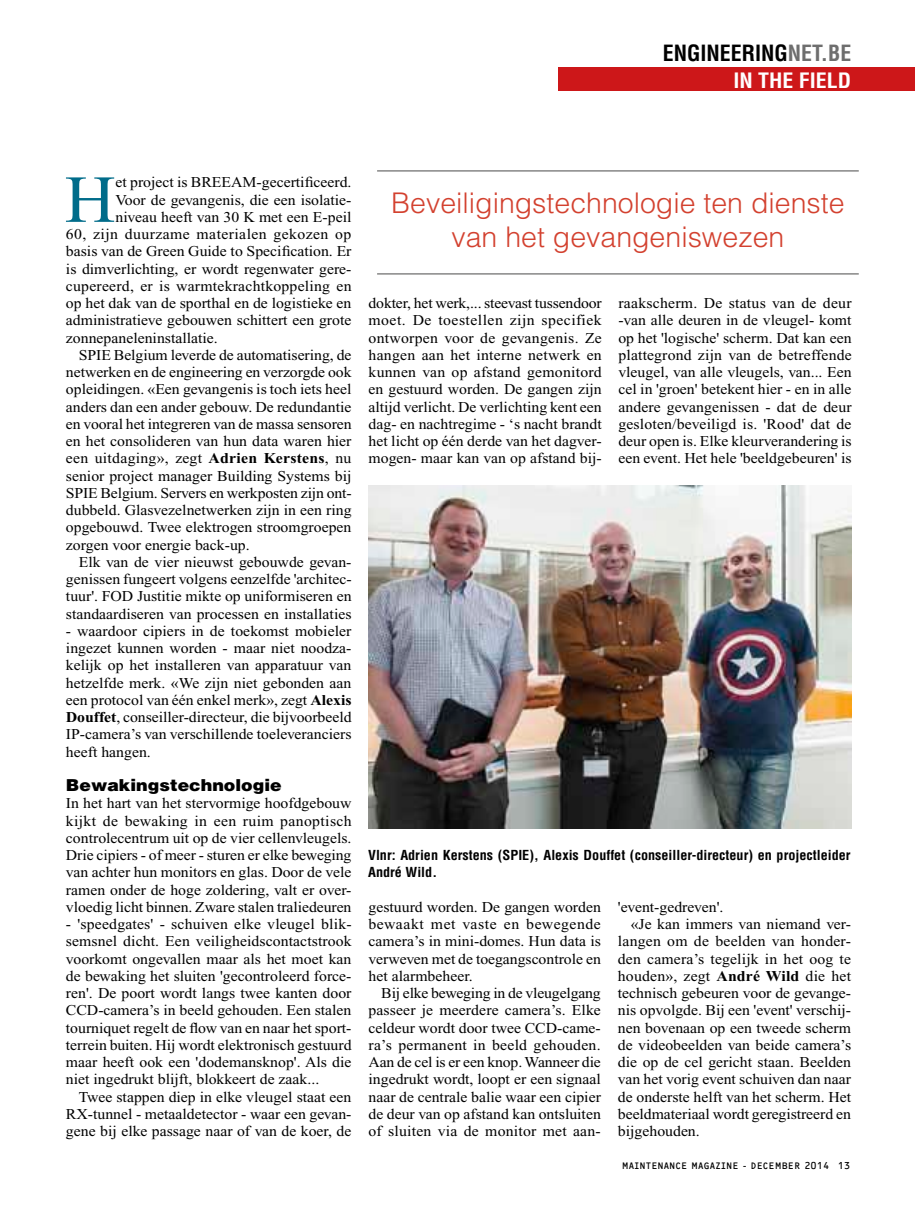
<style>
.page{position:relative;width:915px;height:1212px;background:#fff}
.page>*{position:absolute;margin:0;border:0;box-sizing:border-box;transform-origin:0 0}
.t1{font:67.05px "Times New Roman";color:#006c8a;scale:1.05 1}
.t2{font:300 28.5px/34.2px "Helvetica";color:#d3412f;text-align:center}
.t3{font:700 condensed 21.9px "Helvetica";color:#000}
.t4{font:700 condensed 20.7px "Helvetica";color:#fff;scale:1.05 1}
.t5{font:900 16.5px "Helvetica";color:#000;scale:1.05 1}
.t6{font:15px/17.2px "Times New Roman";color:#000;text-align:justify;scale:1.05 1}
.t7{font:15px "Times New Roman";letter-spacing:.025em;color:#000;scale:1.05 1}
.t8{font:700 condensed 13.5px/17.2px "Helvetica";color:#000;scale:1.05 1}
.t9{font:9.75px "OCRF";color:#000}
.s1{color:#6e6e6e}
.s2{font-weight:700}
</style>
<div class="page">
<div style="left:558px;top:67px;width:356px;height:24px;background:#cd1719"></div>
<hr style="left:377px;top:171px;width:481px;height:1px;background:#4a4a49">
<hr style="left:377px;top:274px;width:481px;height:1px;background:#4a4a49">
<img style="left:368px;top:486px;width:482px;height:342px">
<h3 class="t3" style="left:662px;top:40px;width:190px">ENGINEERING<span class="s1">net.BE</span></h3>
<h3 class="t4" style="left:733px;top:67px;width:111px">IN THE FIELD</h3>
<h1 class="t1" style="left:65px;top:163px;width:50px">H</h1>
<p class="t6" style="left:115px;top:174px;width:226px">et project is BREEAM-gecertificeerd.</p>
<p class="t6" style="left:115px;top:191px;width:226px">Voor de gevangenis, die een isolatie-</p>
<p class="t6" style="left:115px;top:208px;width:226px">niveau heeft van 30 K met een E-peil</p>
<p class="t7" style="left:66px;top:226px;width:273px">60, zijn duurzame materialen gekozen op</p>
<p class="t6" style="left:66px;top:243px;width:273px">basis van de Green Guide to Specification. Er</p>
<p class="t6" style="left:66px;top:260px;width:273px">is dimverlichting, er wordt regenwater gere-</p>
<p class="t6" style="left:66px;top:277px;width:273px">cupereerd, er is warmtekrachtkoppeling en</p>
<p class="t6" style="left:66px;top:294px;width:273px">op het dak van de sporthal en de logistieke en</p>
<p class="t6" style="left:66px;top:312px;width:273px">administratieve gebouwen schittert een grote</p>
<p class="t6" style="left:66px;top:329px;width:146px">zonnepaneleninstallatie.</p>
<p class="t6" style="left:79px;top:346px;width:261px">SPIE Belgium leverde de automatisering, de</p>
<p class="t6" style="left:66px;top:363px;width:273px">netwerken en de engineering en verzorgde ook</p>
<p class="t6" style="left:66px;top:381px;width:273px">opleidingen. «Een gevangenis is toch iets heel</p>
<p class="t6" style="left:66px;top:398px;width:273px">anders dan een ander gebouw. De redundantie</p>
<p class="t6" style="left:66px;top:415px;width:273px">en vooral het integreren van de massa sensoren</p>
<p class="t6" style="left:66px;top:432px;width:273px">en het consolideren van hun data waren hier</p>
<p class="t6" style="left:66px;top:450px;width:273px">een uitdaging», zegt <span class="s2">Adrien Kerstens</span>, nu</p>
<p class="t6" style="left:66px;top:467px;width:273px">senior project manager Building Systems bij</p>
<p class="t6" style="left:66px;top:484px;width:273px">SPIE Belgium. Servers en werkposten zijn ont-</p>
<p class="t6" style="left:66px;top:501px;width:273px">dubbeld. Glasvezelnetwerken zijn in een ring</p>
<p class="t6" style="left:66px;top:519px;width:273px">opgebouwd. Twee elektrogen stroomgroepen</p>
<p class="t6" style="left:66px;top:536px;width:176px">zorgen voor energie back-up.</p>
<p class="t6" style="left:79px;top:553px;width:261px">Elk van de vier nieuwst gebouwde gevan-</p>
<p class="t6" style="left:66px;top:570px;width:273px">genissen fungeert volgens eenzelfde 'architec-</p>
<p class="t6" style="left:66px;top:588px;width:273px">tuur'. FOD Justitie mikte op uniformiseren en</p>
<p class="t6" style="left:66px;top:605px;width:273px">standaardiseren van processen en installaties</p>
<p class="t6" style="left:66px;top:622px;width:273px">- waardoor cipiers in de toekomst mobieler ingezet kunnen worden - maar niet noodza&shy;kelijk op het installeren van apparatuur van hetzelfde merk. «We zijn niet gebonden aan een protocol van één enkel merk», zegt <span class="s2">Alexis Douffet</span>, conseiller-directeur, die bijvoorbeeld IP-camera’s van verschillende toeleveranciers heeft hangen.</p>
<p class="t5" style="left:66px;top:774px;width:207px">Bewakingstechnologie</p>
<p class="t6" style="left:66px;top:795px;width:273px">In het hart van het stervormige hoofdgebouw kijkt de bewaking in een ruim panoptisch controlecentrum uit op de vier cellenvleugels.<br>Drie cipiers - of meer - sturen er elke beweging van achter hun monitors en glas. Door de vele ramen onder de hoge zoldering, valt er over&shy;vloedig licht binnen. Zware stalen traliedeuren</p>
<p class="t6" style="left:66px;top:915px;width:273px">- 'speedgates' - schuiven elke vleugel blik&shy;semsnel dicht. Een veiligheidscontactstrook voorkomt ongevallen maar als het moet kan de bewaking het sluiten 'gecontroleerd force&shy;ren'. De poort wordt langs twee kanten door CCD-camera’s in beeld gehouden. Een stalen tourniquet regelt de flow van en naar het sport&shy;terrein buiten. Hij wordt elektronisch gestuurd maar heeft ook een 'dodemansknop'. Als die niet ingedrukt blijft, blokkeert de zaak...</p>
<p class="t6" style="left:66px;top:1088px;width:273px;text-indent:13px">Twee stappen diep in elke vleugel staat een RX-tunnel - metaaldetector - waar een gevan&shy;gene bij elke passage naar of van de koer, de</p>
<h2 class="t2" style="left:391px;top:185px;width:455px">Beveiligingstechnologie ten dienste van het gevangeniswezen</h2>
<p class="t6" style="left:368px;top:294px;width:224px">dokter, het werk,... steevast tussendoor moet. De toestellen zijn specifiek ontworpen voor de gevangenis. Ze hangen aan het interne netwerk en kunnen van op afstand gemonitord en gestuurd worden. De gangen zijn altijd verlicht. De verlichting kent een dag- en nachtregime - ‘s nacht brandt het licht op één derde van het dagver&shy;mogen- maar kan van op afstand bij-</p>
<p class="t6" style="left:618px;top:294px;width:224px">raakscherm. De status van de deur -van alle deuren in de vleugel- komt op het 'logische' scherm. Dat kan een plattegrond zijn van de betreffende vleugel, van alle vleugels, van... Een cel in 'groen' betekent hier - en in alle andere gevangenissen - dat de deur gesloten/beveiligd is. 'Rood' dat de deur open is. Elke kleurverandering is een event. Het hele 'beeldgebeuren' is</p>
<p class="t8" style="left:368px;top:846px;width:461px">Vlnr: Adrien Kerstens (SPIE), Alexis Douffet (conseiller-directeur) en projectleider<br>André Wild.</p>
<p class="t6" style="left:368px;top:898px;width:223px">gestuurd worden. De gangen worden bewaakt met vaste en bewegende camera’s in mini-domes. Hun data is verweven met de toegangscontrole en het alarmbeheer.</p>
<p class="t6" style="left:368px;top:984px;width:223px;text-indent:13px">Bij elke beweging in de vleugelgang passeer je meerdere camera’s. Elke celdeur wordt door twee CCD-came&shy;ra’s permanent in beeld gehouden.<br>Aan de cel is er een knop. Wanneer die ingedrukt wordt, loopt er een signaal naar de centrale balie waar een cipier de deur van op afstand kan ontsluiten of sluiten via de monitor met aan-</p>
<p class="t6" style="left:617px;top:898px;width:102px">'event-gedreven'.</p>
<p class="t6" style="left:630px;top:915px;width:211px">«Je kan immers van niemand ver-</p>
<p class="t6" style="left:617px;top:933px;width:223px">langen om de beelden van honder-</p>
<p class="t6" style="left:617px;top:950px;width:223px">den camera’s tegelijk in het oog te</p>
<p class="t6" style="left:617px;top:967px;width:223px">houden», zegt <span class="s2">André Wild</span> die het</p>
<p class="t6" style="left:617px;top:984px;width:223px">technisch gebeuren voor de gevange-</p>
<p class="t6" style="left:617px;top:1002px;width:223px">nis opvolgde. Bij een 'event' verschij-</p>
<p class="t6" style="left:617px;top:1019px;width:223px">nen bovenaan op een tweede scherm</p>
<p class="t6" style="left:617px;top:1036px;width:223px">de videobeelden van beide camera’s</p>
<p class="t6" style="left:617px;top:1053px;width:223px">die op de cel gericht staan. Beelden</p>
<p class="t6" style="left:617px;top:1071px;width:223px">van het vorig event schuiven dan naar</p>
<p class="t6" style="left:617px;top:1088px;width:223px">de onderste helft van het scherm. Het</p>
<p class="t6" style="left:617px;top:1105px;width:223px">beeldmateriaal wordt geregistreerd en</p>
<p class="t6" style="left:617px;top:1122px;width:79px">bijgehouden.</p>
<p class="t9" style="left:621px;top:1160px;width:106px">MAINTENANCE MAGAZINE</p>
<p class="t9" style="left:742px;top:1160px;width:109px">- DECEMBER 2014 13</p>
</div>
